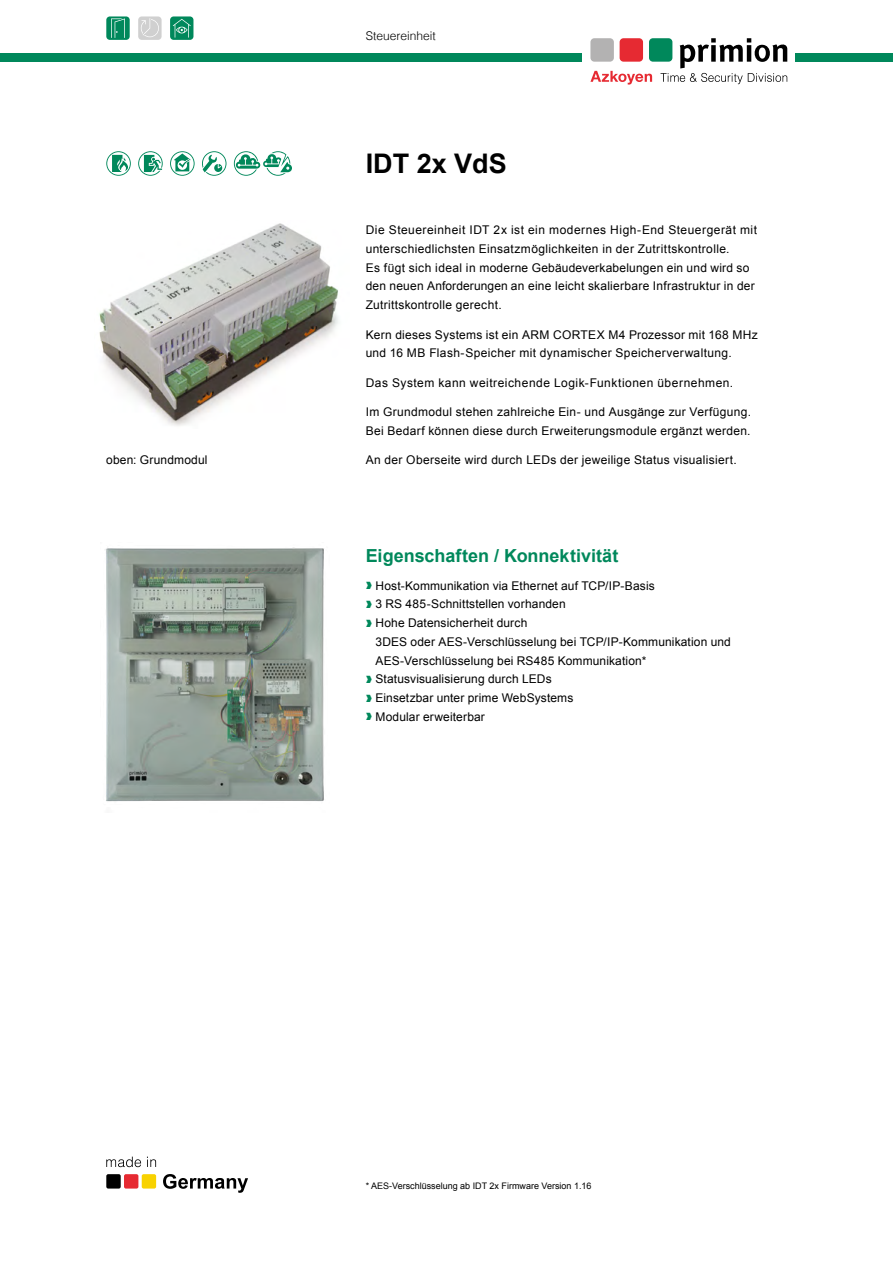
<style>
.page{position:relative;width:893px;height:1263px;background:#fff}
.page>*{position:absolute;margin:0;border:0;box-sizing:border-box;transform-origin:0 0}
.t1{font:700 27px "Arial";color:#000}
.t2{font:700 18px "Arial";color:#00885b}
.t3{font:12px/18.8px "Arial";letter-spacing:.025em;color:#000}
.t4{font:300 12px "Helvetica";color:#000}
.t5{font:9px "Arial";color:#000}
.s1{color:#00885b}
</style>
<div class="page">
<svg style="left:106px;top:1156px;width:35px;height:11px"></svg>
<svg style="left:147px;top:1156px;width:9px;height:11px"></svg>
<svg style="left:163px;top:1174px;width:85px;height:19px"></svg>
<div style="left:106px;top:1174px;width:15px;height:14px;background:#000;border-radius:2px"></div>
<div style="left:124px;top:1174px;width:14px;height:14px;background:#e62a32;border-radius:2px"></div>
<div style="left:142px;top:1174px;width:14px;height:14px;background:#f8d200;border-radius:2px"></div>
<div style="left:170px;top:16px;width:23px;height:24px;background:#00885b;border-radius:4px"></div>
<svg style="left:173px;top:19px;width:18px;height:19px"></svg>
<div style="left:106px;top:16px;width:24px;height:24px;background:#00885b;border-radius:4px"></div>
<svg style="left:111px;top:18px;width:14px;height:20px"></svg>
<div style="left:138px;top:16px;width:24px;height:24px;background:#d0d0d0;border-radius:4px"></div>
<svg style="left:141px;top:18px;width:18px;height:19px"></svg>
<img style="left:99px;top:223px;width:240px;height:203px">
<img style="left:105px;top:547px;width:219px;height:255px">
<div style="left:0;top:53px;width:893px;height:9px;background:#00885b"></div>
<div style="left:583px;top:30px;width:212px;height:39px;background:#fff"></div>
<div style="left:649px;top:38px;width:23px;height:24px;background:#00885b;border-radius:4px"></div>
<div style="left:620px;top:38px;width:23px;height:24px;background:#e62a32;border-radius:4px"></div>
<div style="left:590px;top:38px;width:24px;height:24px;background:#b3b2b2;border-radius:4px"></div>
<svg style="left:660px;top:38px;width:127px;height:46px"></svg>
<svg style="left:590px;top:71px;width:62px;height:14px"></svg>
<svg style="left:106px;top:151px;width:25px;height:25px"></svg>
<svg style="left:107px;top:152px;width:23px;height:23px"></svg>
<svg style="left:112px;top:155px;width:19px;height:17px"></svg>
<svg style="left:170px;top:151px;width:25px;height:25px"></svg>
<svg style="left:171px;top:152px;width:23px;height:23px"></svg>
<svg style="left:174px;top:153px;width:17px;height:18px"></svg>
<svg style="left:202px;top:151px;width:24px;height:25px"></svg>
<svg style="left:202px;top:152px;width:24px;height:23px"></svg>
<svg style="left:138px;top:151px;width:25px;height:25px"></svg>
<svg style="left:139px;top:152px;width:24px;height:23px"></svg>
<svg style="left:234px;top:151px;width:58px;height:25px"></svg>
<p class="t3" style="left:106px;top:451px;width:103px">oben: Grundmodul</p>
<p class="t4" style="left:366px;top:25px;width:72px">Steuereinheit</p>
<h1 class="t1" style="left:366px;top:145px;width:143px">IDT 2x VdS</h1>
<p class="t3" style="left:366px;top:221px;width:393px">Die Steuereinheit IDT 2x ist ein modernes High-End Steuergerät mit unterschiedlichsten Einsatzmöglichkeiten in der Zutrittskontrolle.<br>Es fügt sich ideal in moderne Gebäudeverkabelungen ein und wird so den neuen Anforderungen an eine leicht skalierbare Infrastruktur in der Zutrittskontrolle gerecht.</p>
<p class="t3" style="left:366px;top:325px;width:394px">Kern dieses Systems ist ein ARM CORTEX M4 Prozessor mit 168 MHz und 16 MB Flash-Speicher mit dynamischer Speicherverwaltung.</p>
<p class="t3" style="left:366px;top:373px;width:369px">Das System kann weitreichende Logik-Funktionen übernehmen.</p>
<p class="t3" style="left:366px;top:403px;width:387px">Im Grundmodul stehen zahlreiche Ein- und Ausgänge zur Verfügung.<br>Bei Bedarf können diese durch Erweiterungsmodule ergänzt werden.</p>
<p class="t3" style="left:366px;top:451px;width:373px">An der Oberseite wird durch LEDs der jeweilige Status visualisiert.</p>
<h2 class="t2" style="left:366px;top:544px;width:254px">Eigenschaften / Konnektivität</h2>
<p class="t3" style="left:366px;top:576px;width:291px"><span class="s1">❱</span> Host-Kommunikation via Ethernet auf TCP/IP-Basis <span class="s1">❱</span> 3 RS 485-Schnittstellen vorhanden<br><span class="s1">❱</span> Hohe Datensicherheit durch</p>
<p class="t3" style="left:375px;top:632px;width:357px">3DES oder AES-Verschlüsselung bei TCP/IP-Kommunikation und</p>
<p class="t3" style="left:375px;top:651px;width:272px">AES-Verschlüsselung bei RS485 Kommunikation*</p>
<p class="t3" style="left:366px;top:670px;width:187px"><span class="s1">❱</span> Statusvisualisierung durch LEDs</p>
<p class="t3" style="left:366px;top:689px;width:209px"><span class="s1">❱</span> Einsetzbar unter prime WebSystems</p>
<p class="t3" style="left:366px;top:707px;width:121px"><span class="s1">❱</span> Modular erweiterbar</p>
<p class="t5" style="left:366px;top:1179px;width:227px">* AES-Verschlüsselung ab IDT 2x Firmware Version 1.16</p>
</div>
